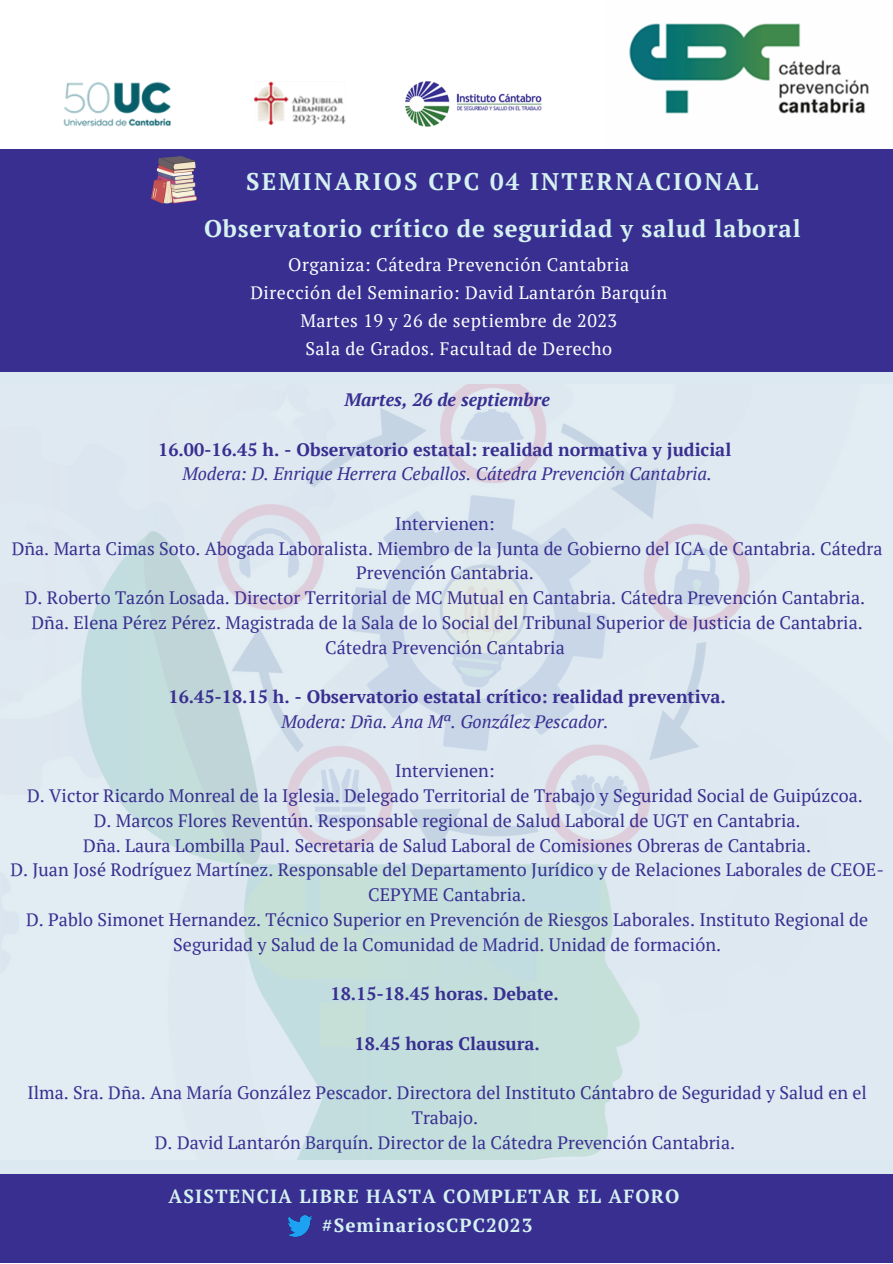
<style>
.page{position:relative;width:893px;height:1264px;background:#fff}
.page>*{position:absolute;margin:0;border:0;box-sizing:border-box;transform-origin:0 0}
.t1{font:700 24px "PT Serif";letter-spacing:.035em;color:#d5f1f0}
.t2{font:700 24px "PT Serif";letter-spacing:.09em;color:#d5f1f0}
.t3{font:700 18.9px "PT Serif";letter-spacing:.055em;color:#d5f1f0}
.t4{font:18px/24.8px "PT Serif";color:#382f91;text-align:center}
.t5{font:700 18px "PT Serif";color:#382f91}
.t6{font:18px "PT Serif";letter-spacing:.03em;color:#fff}
.t7{font:italic 18px "PT Serif";color:#382f91}
.t8{font:italic 700 18px "PT Serif";color:#382f91}
</style>
<div class="page">
<div style="left:0;top:0;width:892px;height:1262px;background:#382f91"></div>
<div style="left:0;top:372px;width:892px;height:801px;background:#dde9f1"></div>
<div style="left:1px;top:0;width:891px;height:148px;background:#fff"></div>
<img style="left:629px;top:23px;width:240px;height:91px">
<img style="left:405px;top:82px;width:136px;height:45px">
<img style="left:63px;top:82px;width:108px;height:45px">
<img style="left:151px;top:157px;width:45px;height:47px">
<img style="left:81px;top:384px;width:669px;height:775px">
<img style="left:254px;top:82px;width:91px;height:42px">
<img style="left:287px;top:1215px;width:26px;height:21px">
<p class="t2" style="left:246px;top:165px;width:513px">SEMINARIOS CPC 04 INTERNACIONAL</p>
<p class="t1" style="left:204px;top:212px;width:598px">Observatorio crítico de seguridad y salud laboral</p>
<p class="t6" style="left:288px;top:252px;width:342px">Organiza: Cátedra Prevención Cantabria</p>
<p class="t6" style="left:250px;top:280px;width:418px">Dirección del Seminario: David Lantarón Barquín</p>
<p class="t6" style="left:300px;top:308px;width:318px">Martes 19 y 26 de septiembre de 2023</p>
<p class="t6" style="left:305px;top:336px;width:308px">Sala de Grados. Facultad de Derecho</p>
<p class="t8" style="left:344px;top:387px;width:207px">Martes, 26 de septiembre</p>
<p class="t5" style="left:158px;top:437px;width:574px">16.00-16.45 h. - Observatorio estatal: realidad normativa y judicial</p>
<p class="t7" style="left:182px;top:462px;width:531px">Modera: D. Enrique Herrera Ceballos. Cátedra Prevención Cantabria.</p>
<p class="t4" style="left:395px;top:511px;width:101px">Intervienen:</p>
<p class="t4" style="left:12px;top:535px;width:872px">Dña. Marta Cimas Soto. Abogada Laboralista. Miembro de la Junta de Gobierno del ICA de Cantabria. Cátedra<br>Prevención Cantabria.</p>
<p class="t4" style="left:25px;top:585px;width:841px">D. Roberto Tazón Losada. Director Territorial de MC Mutual en Cantabria. Cátedra Prevención Cantabria.</p>
<p class="t4" style="left:32px;top:609px;width:832px">Dña. Elena Pérez Pérez. Magistrada de la Sala de lo Social del Tribunal Superior de Justicia de Cantabria.<br>Cátedra Prevención Cantabria</p>
<p class="t5" style="left:168px;top:684px;width:558px">16.45-18.15 h. - Observatorio estatal crítico: realidad preventiva.</p>
<p class="t7" style="left:281px;top:709px;width:329px">Modera: Dña. Ana Mª. González Pescador.</p>
<p class="t4" style="left:395px;top:758px;width:101px">Intervienen:</p>
<p class="t4" style="left:27px;top:783px;width:837px">D. Victor Ricardo Monreal de la Iglesia. Delegado Territorial de Trabajo y Seguridad Social de Guipúzcoa.</p>
<p class="t4" style="left:94px;top:807px;width:708px">D. Marcos Flores Reventún. Responsable regional de Salud Laboral de UGT en Cantabria.</p>
<p class="t4" style="left:83px;top:832px;width:729px">Dña. Laura Lombilla Paul. Secretaria de Salud Laboral de Comisiones Obreras de Cantabria.</p>
<p class="t4" style="left:10px;top:857px;width:875px">D. Juan José Rodríguez Martínez. Responsable del Departamento Jurídico y de Relaciones Laborales de CEOE-<br>CEPYME Cantabria.</p>
<p class="t4" style="left:26px;top:906px;width:843px">D. Pablo Simonet Hernandez. Técnico Superior en Prevención de Riesgos Laborales. Instituto Regional de<br>Seguridad y Salud de la Comunidad de Madrid. Unidad de formación.</p>
<p class="t5" style="left:330px;top:981px;width:230px">18.15-18.45 horas. Debate.</p>
<p class="t5" style="left:354px;top:1030px;width:187px">18.45 horas Clausura.</p>
<p class="t4" style="left:27px;top:1079px;width:840px">Ilma. Sra. Dña. Ana María González Pescador. Directora del Instituto Cántabro de Seguridad y Salud en el<br>Trabajo.</p>
<p class="t4" style="left:155px;top:1129px;width:581px">D. David Lantarón Barquín. Director de la Cátedra Prevención Cantabria.</p>
<p class="t3" style="left:169px;top:1183px;width:512px">ASISTENCIA LIBRE HASTA COMPLETAR EL AFORO</p>
<p class="t3" style="left:322px;top:1212px;width:212px">#SeminariosCPC2023</p>
</div>
